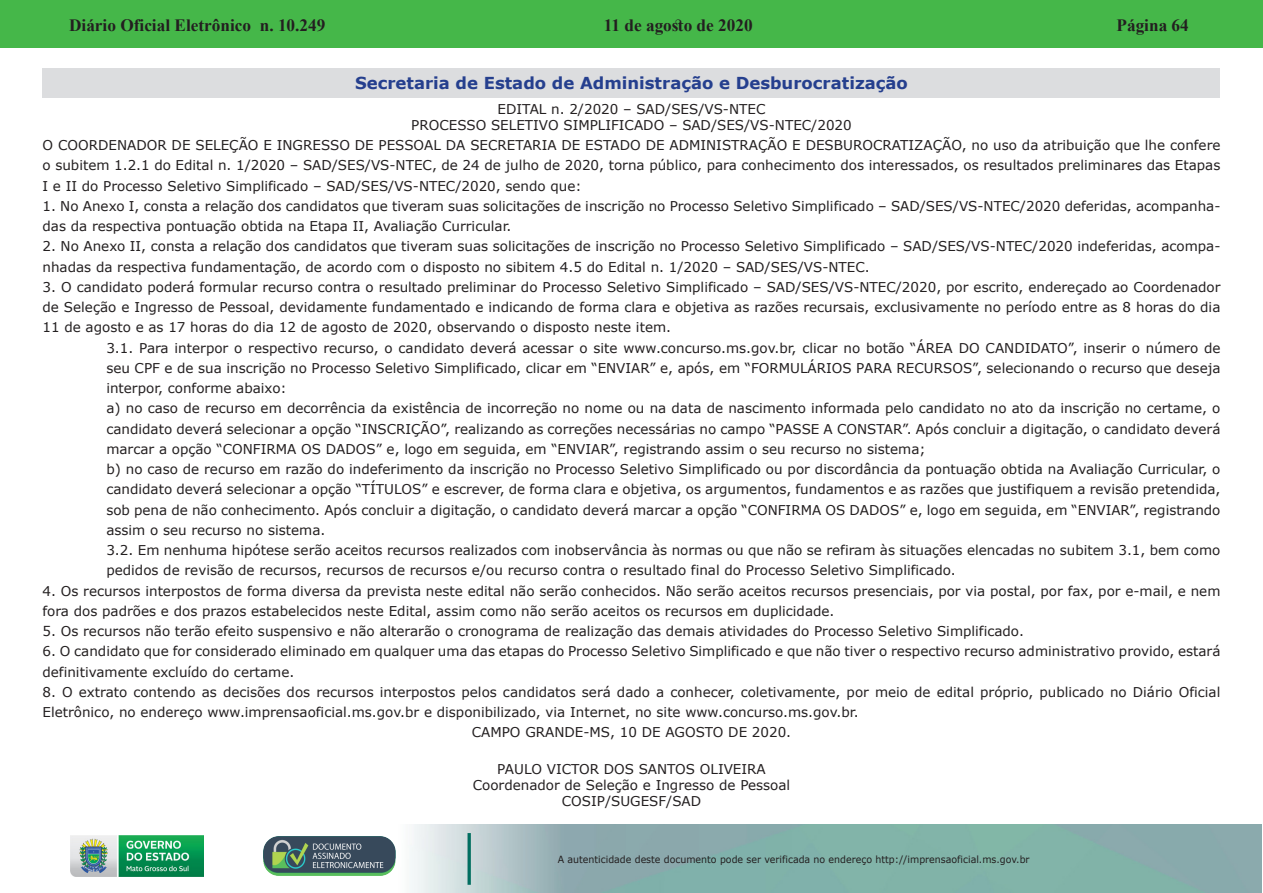
<style>
.page{position:relative;width:1263px;height:893px;background:#fff}
.page>*{position:absolute;margin:0;border:0;box-sizing:border-box;transform-origin:0 0}
.t1{font:700 17.25px "Times New Roman";color:#231f20}
.Editais_de_Concurso{font:700 16.5px "Verdana";color:#253f8e}
.t2{font:13.5px/20.2px "Verdana";color:#231f20}
.t3{font:9.9px "Verdana";color:#231f20;scale:.95 1}
</style>
<div class="page">
<div style="left:0;top:0;width:1263px;height:48px;background:#45b749"></div>
<img style="left:70px;top:825px;width:1191px;height:68px">
<img style="left:468px;top:833px;width:2px;height:51px">
<img style="left:263px;top:837px;width:133px;height:38px">
<img style="left:70px;top:836px;width:134px;height:40px">
<div style="left:43px;top:68px;width:1177px;height:29px;background:#dcdddf"></div>
<p class="t1" style="left:69px;top:13px;width:258px">Diário Oficial Eletrônico n. 10.249</p>
<p class="t1" style="left:604px;top:13px;width:150px">11 de agosto de 2020</p>
<p class="t1" style="left:1116px;top:13px;width:74px">Página 64</p>
<p class="Editais_de_Concurso" style="left:355px;top:71px;width:554px">Secretaria de Estado de Administração e Desburocratização</p>
<p class="t2" style="left:497px;top:98px;width:269px">EDITAL n. 2/2020 – SAD/SES/VS-NTEC</p>
<p class="t2" style="left:411px;top:115px;width:442px">PROCESSO SELETIVO SIMPLIFICADO – SAD/SES/VS-NTEC/2020</p>
<p class="t2" style="left:43px;top:135px;width:1179px;text-align:justify">O COORDENADOR DE SELEÇÃO E INGRESSO DE PESSOAL DA SECRETARIA DE ESTADO DE ADMINISTRAÇÃO E DESBUROCRATIZAÇÃO, no uso da atribuição que lhe confere o subitem 1.2.1 do Edital n. 1/2020 – SAD/SES/VS-NTEC, de 24 de julho de 2020, torna público, para conhecimento dos interessados, os resultados preliminares das Etapas I e II do Processo Seletivo Simplificado – SAD/SES/VS-NTEC/2020, sendo que:</p>
<p class="t2" style="left:43px;top:196px;width:1179px">1. No Anexo I, consta a relação dos candidatos que tiveram suas solicitações de inscrição no Processo Seletivo Simplificado – SAD/SES/VS-NTEC/2020 deferidas, acompanha&shy;das da respectiva pontuação obtida na Etapa II, Avaliação Curricular.</p>
<p class="t2" style="left:43px;top:236px;width:1179px">2. No Anexo II, consta a relação dos candidatos que tiveram suas solicitações de inscrição no Processo Seletivo Simplificado – SAD/SES/VS-NTEC/2020 indeferidas, acompa&shy;nhadas da respectiva fundamentação, de acordo com o disposto no sibitem 4.5 do Edital n. 1/2020 – SAD/SES/VS-NTEC.</p>
<p class="t2" style="left:43px;top:277px;width:1179px;text-align:justify">3. O candidato poderá formular recurso contra o resultado preliminar do Processo Seletivo Simplificado – SAD/SES/VS-NTEC/2020, por escrito, endereçado ao Coordenador de Seleção e Ingresso de Pessoal, devidamente fundamentado e indicando de forma clara e objetiva as razões recursais, exclusivamente no período entre as 8 horas do dia 11 de agosto e as 17 horas do dia 12 de agosto de 2020, observando o disposto neste item.</p>
<p class="t2" style="left:106px;top:337px;width:1116px;text-align:justify">3.1. Para interpor o respectivo recurso, o candidato deverá acessar o site www.concurso.ms.gov.br, clicar no botão “ÁREA DO CANDIDATO”, inserir o número de seu CPF e de sua inscrição no Processo Seletivo Simplificado, clicar em “ENVIAR” e, após, em “FORMULÁRIOS PARA RECURSOS”, selecionando o recurso que deseja interpor, conforme abaixo:</p>
<p class="t2" style="left:106px;top:398px;width:1116px;text-align:justify">a) no caso de recurso em decorrência da existência de incorreção no nome ou na data de nascimento informada pelo candidato no ato da inscrição no certame, o candidato deverá selecionar a opção “INSCRIÇÃO”, realizando as correções necessárias no campo “PASSE A CONSTAR”. Após concluir a digitação, o candidato deverá marcar a opção “CONFIRMA OS DADOS” e, logo em seguida, em “ENVIAR”, registrando assim o seu recurso no sistema;</p>
<p class="t2" style="left:106px;top:459px;width:1116px;text-align:justify">b) no caso de recurso em razão do indeferimento da inscrição no Processo Seletivo Simplificado ou por discordância da pontuação obtida na Avaliação Curricular, o candidato deverá selecionar a opção “TÍTULOS” e escrever, de forma clara e objetiva, os argumentos, fundamentos e as razões que justifiquem a revisão pretendida, sob pena de não conhecimento. Após concluir a digitação, o candidato deverá marcar a opção “CONFIRMA OS DADOS” e, logo em seguida, em “ENVIAR”, registrando assim o seu recurso no sistema.</p>
<p class="t2" style="left:106px;top:540px;width:1115px">3.2. Em nenhuma hipótese serão aceitos recursos realizados com inobservância às normas ou que não se refiram às situações elencadas no subitem 3.1, bem como pedidos de revisão de recursos, recursos de recursos e/ou recurso contra o resultado final do Processo Seletivo Simplificado.</p>
<p class="t2" style="left:43px;top:580px;width:1179px">4. Os recursos interpostos de forma diversa da prevista neste edital não serão conhecidos. Não serão aceitos recursos presenciais, por via postal, por fax, por e-mail, e nem fora dos padrões e dos prazos estabelecidos neste Edital, assim como não serão aceitos os recursos em duplicidade.</p>
<p class="t2" style="left:43px;top:621px;width:983px">5. Os recursos não terão efeito suspensivo e não alterarão o cronograma de realização das demais atividades do Processo Seletivo Simplificado.</p>
<p class="t2" style="left:43px;top:641px;width:1179px">6. O candidato que for considerado eliminado em qualquer uma das etapas do Processo Seletivo Simplificado e que não tiver o respectivo recurso administrativo provido, estará definitivamente excluído do certame.</p>
<p class="t2" style="left:43px;top:682px;width:1179px">8. O extrato contendo as decisões dos recursos interpostos pelos candidatos será dado a conhecer, coletivamente, por meio de edital próprio, publicado no Diário Oficial<br>Eletrônico, no endereço www.imprensaoficial.ms.gov.br e disponibilizado, via Internet, no site www.concurso.ms.gov.br.</p>
<p class="t2" style="left:472px;top:722px;width:321px">CAMPO GRANDE-MS, 10 DE AGOSTO DE 2020.</p>
<p class="t2" style="left:497px;top:759px;width:270px">PAULO VICTOR DOS SANTOS OLIVEIRA</p>
<p class="t2" style="left:473px;top:775px;width:319px">Coordenador de Seleção e Ingresso de Pessoal</p>
<p class="t2" style="left:562px;top:791px;width:141px">COSIP/SUGESF/SAD</p>
<p class="t3" style="left:558px;top:853px;width:498px">A autenticidade deste documento pode ser verificada no endereço http://imprensaoficial.ms.gov.br</p>
</div>
